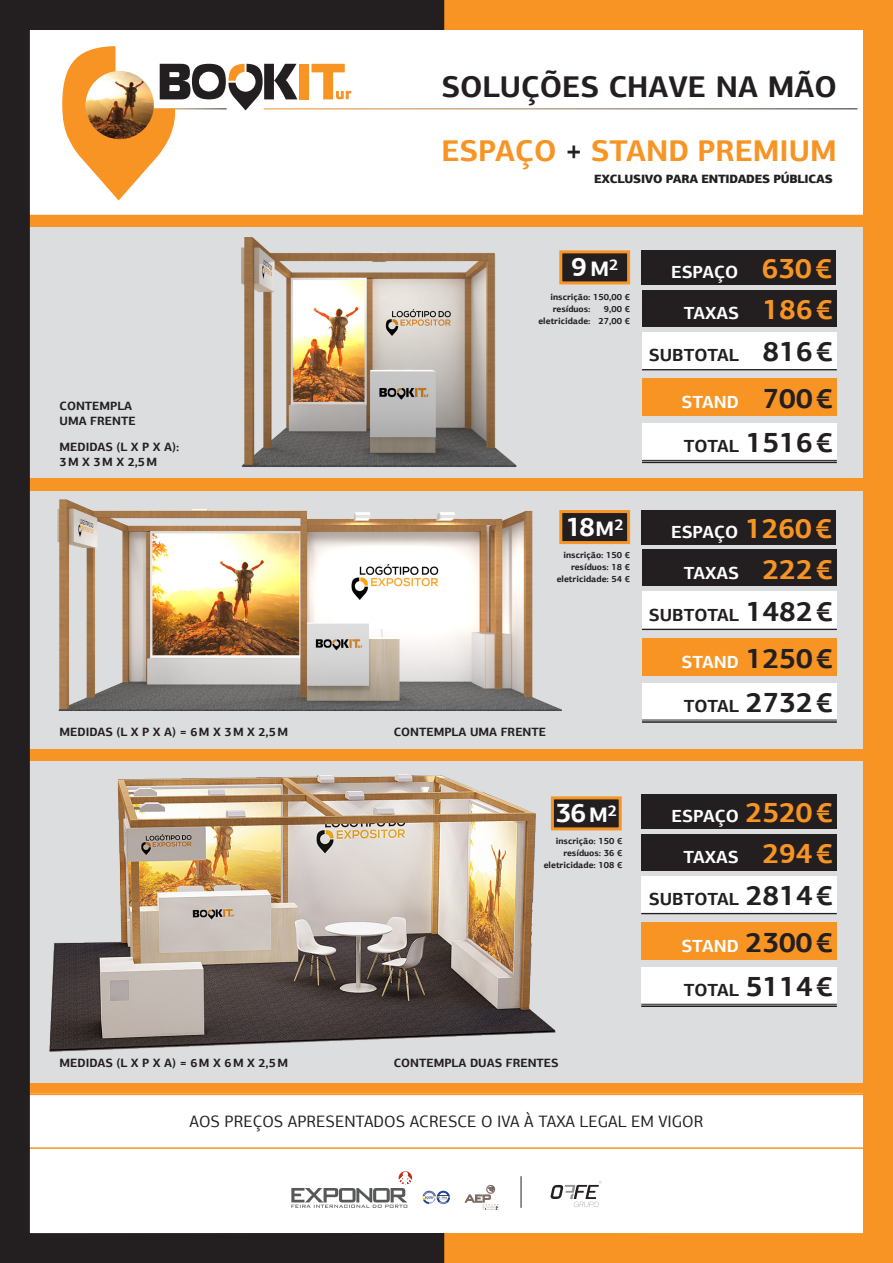
<style>
.page{position:relative;width:893px;height:1263px;background:#fff}
.page>*{position:absolute;margin:0;border:0;box-sizing:border-box;transform-origin:0 0}
.t1{font:700 30px "PF Agora Sans Pro";color:#f79424}
.t2{font:700 30px "PF Agora Sans Pro";color:#231f20}
.t3{font:700 27px "PF Agora Sans Pro";color:#fff}
.t4{font:700 17.55px "PF Agora Sans Pro";color:#fff}
.t5{font:700 17.55px "PF Agora Sans Pro";color:#231f20}
.t6{font:16.5px "PF Agora Sans Pro";color:#231f20}
.t7{font:700 12px/15px "PF Agora Sans Pro";color:#231f20}
.t8{font:900 12px "PF Agora Sans Pro";letter-spacing:-.02em;color:#231f20}
.t9{font:700 9px/12px "PF Agora Sans Pro";color:#231f20;text-align:right}
.s1{color:#231f20}
.s2{font-size:21px}
.s3{font-size:28.35px;color:#f79424}
.s4{font-size:28.35px}
.s5{font-size:28.35px;color:#231f20}
</style>
<div class="page">
<div style="left:23px;top:215px;width:843px;height:878px;background:#f79424"></div>
<div style="left:0;top:1093px;width:893px;height:56px;border:2px solid #f79424"></div>
<div style="left:15px;top:491px;width:863px;height:257px;background:#dcdddf"></div>
<div style="left:13px;top:227px;width:867px;height:251px;background:#dcdddf"></div>
<div style="left:15px;top:761px;width:863px;height:322px;background:#dcdddf"></div>
<hr style="left:521px;top:1176px;width:1px;height:32px;background:#231f20">
<svg style="left:464px;top:1185px;width:35px;height:25px"></svg>
<svg style="left:422px;top:1191px;width:7px;height:13px"></svg>
<svg style="left:291px;top:1172px;width:121px;height:36px"></svg>
<svg style="left:550px;top:1181px;width:52px;height:26px"></svg>
<div style="left:299px;top:64px;width:10px;height:35px;background:#f79424"></div>
<svg style="left:312px;top:64px;width:39px;height:35px"></svg>
<img style="left:241px;top:237px;width:276px;height:230px">
<img style="left:57px;top:499px;width:509px;height:212px">
<img style="left:49px;top:774px;width:512px;height:278px">
<div style="left:642px;top:379px;width:195px;height:37px;background:#f79424"></div>
<div style="left:642px;top:332px;width:195px;height:37px;background:#fff"></div>
<hr style="left:642px;top:369px;width:195px;height:1px;background:#231f20">
<div style="left:642px;top:423px;width:195px;height:38px;background:#fff"></div>
<hr style="left:642px;top:460px;width:195px;height:1px;background:#231f20">
<hr style="left:642px;top:462px;width:195px;height:1px;background:#231f20">
<div style="left:642px;top:290px;width:195px;height:37px;background:#231f20"></div>
<div style="left:641px;top:250px;width:195px;height:35px;background:#231f20"></div>
<div style="left:561px;top:252px;width:68px;height:31px;background:#231f20"></div>
<div style="left:559px;top:250px;width:71px;height:34px;border:3px solid #f79424"></div>
<svg style="left:62px;top:46px;width:235px;height:154px"></svg>
<img style="left:86px;top:71px;width:68px;height:68px;border-radius:34px">
<div style="left:642px;top:638px;width:195px;height:38px;background:#f79424"></div>
<div style="left:642px;top:592px;width:195px;height:37px;background:#fff"></div>
<hr style="left:642px;top:629px;width:195px;height:1px;background:#231f20">
<div style="left:642px;top:683px;width:195px;height:37px;background:#fff"></div>
<hr style="left:642px;top:720px;width:195px;height:1px;background:#231f20">
<hr style="left:642px;top:721px;width:195px;height:2px;background:#231f20">
<div style="left:642px;top:549px;width:195px;height:37px;background:#231f20"></div>
<div style="left:641px;top:510px;width:195px;height:34px;background:#231f20"></div>
<div style="left:561px;top:511px;width:68px;height:32px;background:#231f20"></div>
<div style="left:559px;top:510px;width:71px;height:34px;border:3px solid #f79424"></div>
<div style="left:641px;top:922px;width:196px;height:38px;background:#f79424"></div>
<div style="left:641px;top:876px;width:196px;height:37px;background:#fff"></div>
<hr style="left:641px;top:913px;width:196px;height:1px;background:#231f20">
<div style="left:641px;top:967px;width:196px;height:37px;background:#fff"></div>
<hr style="left:641px;top:1004px;width:196px;height:1px;background:#231f20">
<hr style="left:641px;top:1005px;width:196px;height:2px;background:#231f20">
<div style="left:641px;top:834px;width:196px;height:36px;background:#231f20"></div>
<div style="left:641px;top:794px;width:196px;height:34px;background:#231f20"></div>
<div style="left:552px;top:798px;width:68px;height:31px;background:#231f20"></div>
<div style="left:551px;top:796px;width:71px;height:34px;border:3px solid #f79424"></div>
<div style="left:0;top:0;width:464px;height:1263px;border:30px solid #231f20"></div>
<div style="left:429px;top:0;width:464px;height:1263px;border:30px solid #f79424"></div>
<p class="t2" style="left:441px;top:68px;width:397px">SOLUÇÕES CHAVE NA MÃO</p>
<p class="t1" style="left:441px;top:131px;width:397px">ESPAÇO <span class="s1">+</span> STAND PREMIUM</p>
<p class="t8" style="left:594px;top:171px;width:240px">EXCLUSIVO PARA ENTIDADES PÚBLICAS</p>
<p class="t3" style="left:571px;top:250px;width:49px">9<span class="s2">M</span><sup>2</sup></p>
<p class="t4" style="left:671px;top:261px;width:163px">ESPAÇO <span class="s3">630€</span></p>
<p class="t9" style="left:550px;top:291px;width:81px;text-align:left">inscrição: 150,00 € resíduos:</p>
<p class="t4" style="left:684px;top:302px;width:151px">TAXAS <span class="s3">186€</span></p>
<p class="t9" style="left:538px;top:303px;width:93px">9,00 €<br>eletricidade: 27,00 €</p>
<p class="t7" style="left:60px;top:398px;width:78px">CONTEMPLA<br>UMA FRENTE</p>
<p class="t7" style="left:60px;top:439px;width:121px">MEDIDAS (L X P X A):</p>
<p class="t7" style="left:60px;top:454px;width:99px">3M X 3M X 2,5M</p>
<p class="t7" style="left:60px;top:724px;width:230px">MEDIDAS (L X P X A) = 6M X 3M X 2,5M</p>
<p class="t7" style="left:60px;top:1056px;width:230px">MEDIDAS (L X P X A) = 6M X 6M X 2,5M</p>
<p class="t5" style="left:649px;top:344px;width:186px">SUBTOTAL <span class="s4">816€</span></p>
<p class="t4" style="left:681px;top:391px;width:153px">STAND <span class="s5">700€</span></p>
<p class="t5" style="left:684px;top:435px;width:151px">TOTAL <span class="s4">1516€</span></p>
<p class="t3" style="left:566px;top:509px;width:59px">18<span class="s2">M</span><sup>2</sup></p>
<p class="t4" style="left:671px;top:521px;width:163px">ESPAÇO <span class="s3">1260€</span></p>
<p class="t9" style="left:557px;top:549px;width:75px">inscrição: 150 € resíduos: 18 € eletricidade: 54 €</p>
<p class="t4" style="left:684px;top:561px;width:151px">TAXAS <span class="s3">222€</span></p>
<p class="t5" style="left:649px;top:604px;width:186px">SUBTOTAL <span class="s4">1482€</span></p>
<p class="t4" style="left:681px;top:651px;width:153px">STAND <span class="s5">1250€</span></p>
<p class="t7" style="left:394px;top:724px;width:154px">CONTEMPLA UMA FRENTE</p>
<p class="t5" style="left:684px;top:695px;width:151px">TOTAL <span class="s4">2732€</span></p>
<p class="t3" style="left:555px;top:796px;width:63px">36<span class="s2">M</span><sup>2</sup></p>
<p class="t4" style="left:672px;top:805px;width:163px">ESPAÇO <span class="s3">2520€</span></p>
<p class="t9" style="left:544px;top:834px;width:80px">inscrição: 150 € resíduos: 36 € eletricidade: 108 €</p>
<p class="t4" style="left:683px;top:846px;width:151px">TAXAS <span class="s3">294€</span></p>
<p class="t5" style="left:649px;top:888px;width:186px">SUBTOTAL <span class="s4">2814€</span></p>
<p class="t4" style="left:681px;top:935px;width:153px">STAND <span class="s5">2300€</span></p>
<p class="t7" style="left:394px;top:1056px;width:166px">CONTEMPLA DUAS FRENTES</p>
<p class="t5" style="left:684px;top:979px;width:151px">TOTAL <span class="s4">5114€</span></p>
<p class="t6" style="left:189px;top:1112px;width:515px">AOS PREÇOS APRESENTADOS ACRESCE O IVA À TAXA LEGAL EM VIGOR</p>
</div>
